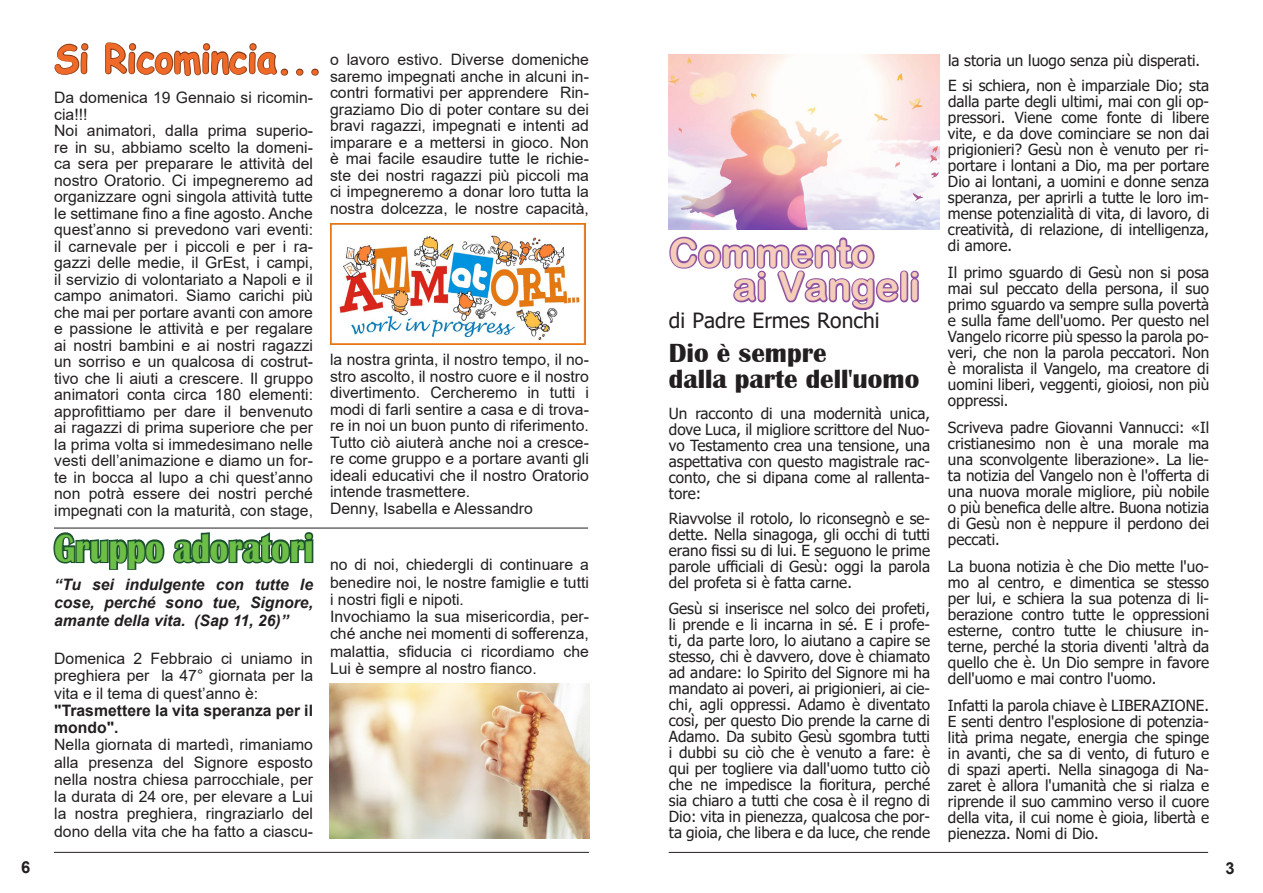
<style>
.page{position:relative;width:1263px;height:893px;background:#fff}
.page>*{position:absolute;margin:0;border:0;box-sizing:border-box;transform-origin:0 0}
.t1{font:700 40.8px "Britannic";color:#6dbe47;scale:.83 1}
.t2{font:700 39.3px "Comic Sans MS";color:#ef6a28;scale:.9 1}
.t3{font:39px/33.8px "Arial Rounded MT Bold";color:#f5ceba}
.t4{font:700 27px/25.5px "Britannic";color:#231f20}
.t5{font:21px "Tahoma";color:#231f20}
.t6{font:700 16.5px "Arial";color:#231f20}
.t7{font:15.75px/16.5px "Arial";color:#231f20}
.t8{font:italic 700 15.75px/18px "Arial";color:#231f20;text-align:justify}
.t9{font:700 15.75px/17.2px "Arial";color:#231f20}
.t10{font:15.3px/16px "Tahoma";color:#231f20;text-align:justify}
</style>
<div class="page">
<svg style="left:669px;top:236px;width:250px;height:75px"></svg>
<img style="left:668px;top:54px;width:272px;height:176px">
<hr style="left:54px;top:852px;width:535px;height:1px;background:#231f20">
<hr style="left:669px;top:852px;width:539px;height:1px;background:#231f20">
<svg style="left:54px;top:43px;width:35px;height:32px"></svg>
<svg style="left:105px;top:42px;width:184px;height:34px"></svg>
<svg style="left:296px;top:68px;width:8px;height:8px"></svg>
<svg style="left:311px;top:68px;width:8px;height:8px"></svg>
<img style="left:331px;top:223px;width:255px;height:121px">
<hr style="left:54px;top:528px;width:534px;height:1px;background:#231f20">
<svg style="left:53px;top:532px;width:112px;height:38px"></svg>
<svg style="left:173px;top:532px;width:141px;height:32px"></svg>
<img style="left:330px;top:683px;width:259px;height:156px">
<h2 class="t2" style="left:55px;top:29px;width:299px">Si Ricomincia...</h2>
<p class="t7" style="left:54px;top:89px;width:260px">Da domenica 19 Gennaio si ricomin&shy;cia!!!<br>Noi animatori, dalla prima superio&shy;re in su, abbiamo scelto la domeni&shy;ca sera per preparare le attività del nostro Oratorio. Ci impegneremo ad organizzare ogni singola attività tutte le settimane fino a fine agosto. Anche quest’anno si prevedono vari eventi: il carnevale per i piccoli e per i ra&shy;gazzi delle medie, il GrEst, i campi, il servizio di volontariato a Napoli e il campo animatori. Siamo carichi più che mai per portare avanti con amore e passione le attività e per regalare ai nostri bambini e ai nostri ragazzi un sorriso e un qualcosa di costrut&shy;tivo che li aiuti a crescere. Il gruppo animatori conta circa 180 elementi: approfittiamo per dare il benvenuto ai ragazzi di prima superiore che per la prima volta si immedesimano nelle vesti dell’animazione e diamo un for&shy;te in bocca al lupo a chi quest’anno non potrà essere dei nostri perché impegnati con la maturità, con stage,</p>
<h1 class="t1" style="left:54px;top:525px;width:314px">Gruppo adoratori</h1>
<p class="t8" style="left:54px;top:576px;width:260px">“Tu sei indulgente con tutte le cose, perché sono tue, Signore, amante della vita. (Sap 11, 26)”</p>
<p class="t7" style="left:54px;top:650px;width:260px;line-height:17.2px;text-align:justify">Domenica 2 Febbraio ci uniamo in preghiera per la 47° giornata per la vita e il tema di quest’anno è:</p>
<p class="t9" style="left:54px;top:702px;width:260px">"Trasmettere la vita speranza per il mondo".</p>
<p class="t7" style="left:54px;top:736px;width:260px;line-height:17.2px;text-align:justify">Nella giornata di martedì, rimaniamo alla presenza del Signore esposto nella nostra chiesa parrocchiale, per la durata di 24 ore, per elevare a Lui la nostra preghiera, ringraziarlo del dono della vita che ha fatto a ciascu-</p>
<p class="t7" style="left:330px;top:51px;width:260px;text-align:justify">o lavoro estivo. Diverse domeniche saremo impegnati anche in alcuni in&shy;contri formativi per apprendere Rin&shy;graziamo Dio di poter contare su dei bravi ragazzi, impegnati e intenti ad imparare e a mettersi in gioco. Non è mai facile esaudire tutte le richie&shy;ste dei nostri ragazzi più piccoli ma ci impegneremo a donar loro tutta la nostra dolcezza, le nostre capacità,</p>
<p class="t7" style="left:330px;top:351px;width:260px">la nostra grinta, il nostro tempo, il no&shy;stro ascolto, il nostro cuore e il nostro divertimento. Cercheremo in tutti i modi di farli sentire a casa e di trova&shy;re in noi un buon punto di riferimento.<br>Tutto ciò aiuterà anche noi a cresce&shy;re come gruppo e a portare avanti gli ideali educativi che il nostro Oratorio intende trasmettere.<br>Denny, Isabella e Alessandro</p>
<p class="t7" style="left:330px;top:556px;width:260px;line-height:17.2px">no di noi, chiedergli di continuare a benedire noi, le nostre famiglie e tutti i nostri figli e nipoti.<br>Invochiamo la sua misericordia, per&shy;ché anche nei momenti di sofferenza, malattia, sfiducia ci ricordiamo che Lui è sempre al nostro fianco.</p>
<h3 class="t3" style="left:733px;top:235px;width:188px;text-indent:-64px">Commento<br>ai Vangeli</h3>
<h3 class="t5" style="left:669px;top:306px;width:212px">di Padre Ermes Ronchi</h3>
<h3 class="t4" style="left:669px;top:341px;width:252px">Dio è sempre<br>dalla parte dell'uomo</h3>
<p class="t10" style="left:669px;top:406px;width:263px">Un racconto di una modernità unica, dove Luca, il migliore scrittore del Nuo&shy;vo Testamento crea una tensione, una aspettativa con questo magistrale rac&shy;conto, che si dipana come al rallenta&shy;tore:</p>
<p class="t10" style="left:669px;top:512px;width:263px">Riavvolse il rotolo, lo riconsegnò e se&shy;dette. Nella sinagoga, gli occhi di tutti erano fissi su di lui. E seguono le prime parole ufficiali di Gesù: oggi la parola del profeta si è fatta carne.</p>
<p class="t10" style="left:669px;top:601px;width:263px">Gesù si inserisce nel solco dei profeti, li prende e li incarna in sé. E i profe&shy;ti, da parte loro, lo aiutano a capire se stesso, chi è davvero, dove è chiamato ad andare: lo Spirito del Signore mi ha mandato ai poveri, ai prigionieri, ai cie&shy;chi, agli oppressi. Adamo è diventato così, per questo Dio prende la carne di Adamo. Da subito Gesù sgombra tutti i dubbi su ciò che è venuto a fare: è qui per togliere via dall'uomo tutto ciò che ne impedisce la fioritura, perché sia chiaro a tutti che cosa è il regno di Dio: vita in pienezza, qualcosa che por&shy;ta gioia, che libera e da luce, che rende</p>
<p class="t10" style="left:948px;top:48px;width:263px;line-height:25px">la storia un luogo senza più disperati.<br>E si schiera, non è imparziale Dio; sta</p>
<p class="t10" style="left:948px;top:94px;width:263px">dalla parte degli ultimi, mai con gli op&shy;pressori. Viene come fonte di libere vite, e da dove cominciare se non dai prigionieri? Gesù non è venuto per ri&shy;portare i lontani a Dio, ma per portare Dio ai lontani, a uomini e donne senza speranza, per aprirli a tutte le loro im&shy;mense potenzialità di vita, di lavoro, di creatività, di relazione, di intelligenza, di amore.</p>
<p class="t10" style="left:948px;top:265px;width:263px">Il primo sguardo di Gesù non si posa mai sul peccato della persona, il suo primo sguardo va sempre sulla povertà e sulla fame dell'uomo. Per questo nel Vangelo ricorre più spesso la parola po&shy;veri, che non la parola peccatori. Non è moralista il Vangelo, ma creatore di uomini liberi, veggenti, gioiosi, non più oppressi.</p>
<p class="t10" style="left:948px;top:420px;width:263px">Scriveva padre Giovanni Vannucci: «Il cristianesimo non è una morale ma una sconvolgente liberazione». La lie&shy;ta notizia del Vangelo non è l'offerta di una nuova morale migliore, più nobile o più benefica delle altre. Buona notizia di Gesù non è neppure il perdono dei peccati.</p>
<p class="t10" style="left:948px;top:559px;width:263px">La buona notizia è che Dio mette l'uo&shy;mo al centro, e dimentica se stesso per lui, e schiera la sua potenza di li&shy;berazione contro tutte le oppressioni esterne, contro tutte le chiusure in&shy;terne, perché la storia diventi 'altrà da quello che è. Un Dio sempre in favore dell'uomo e mai contro l'uomo.</p>
<p class="t10" style="left:948px;top:698px;width:263px">Infatti la parola chiave è LIBERAZIONE.<br>E senti dentro l'esplosione di potenzia&shy;lità prima negate, energia che spinge in avanti, che sa di vento, di futuro e di spazi aperti. Nella sinagoga di Na&shy;zaret è allora l'umanità che si rialza e riprende il suo cammino verso il cuore della vita, il cui nome è gioia, libertà e pienezza. Nomi di Dio.</p>
<p class="t6" style="left:21px;top:855px;width:11px">6</p>
<p class="t6" style="left:1225px;top:857px;width:11px">3</p>
</div>
